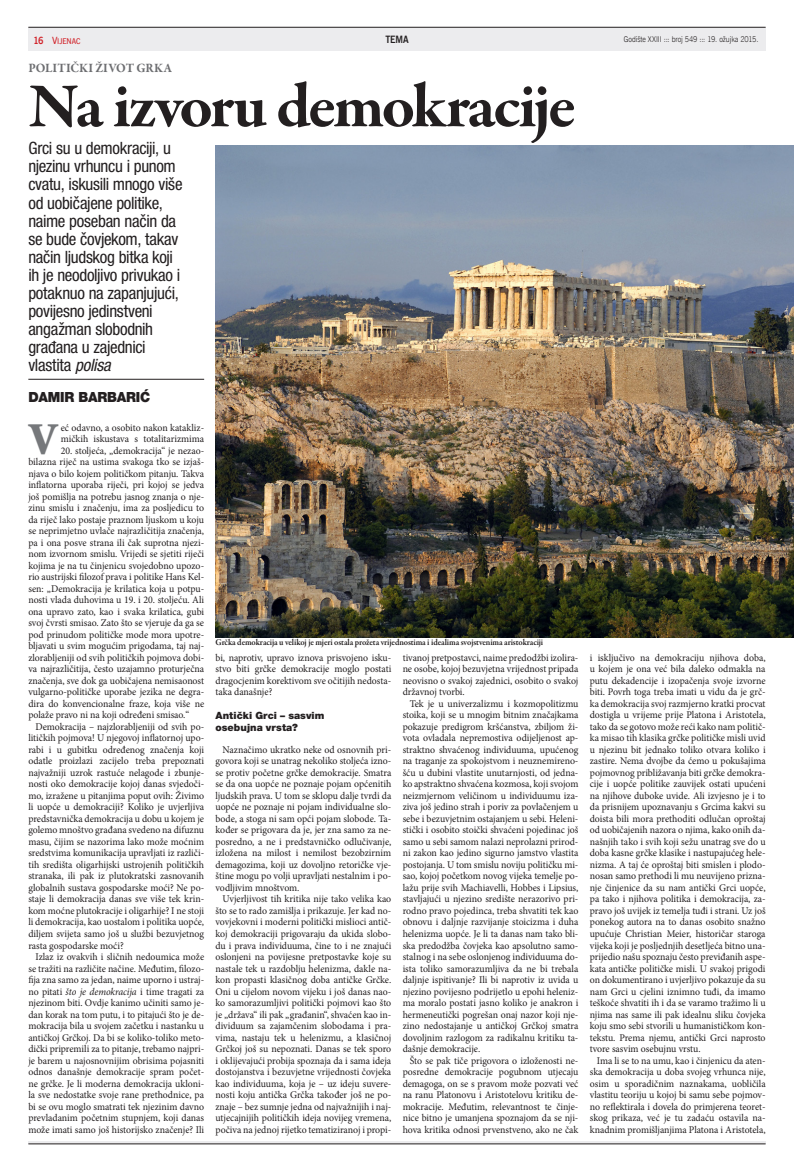
<style>
.page{position:relative;width:794px;height:1163px;background:#fff}
.page>*{position:absolute;margin:0;border:0;box-sizing:border-box;transform-origin:0 0}
.t1{font:700 64px "MH Garamond";letter-spacing:-.045em;color:#231f20}
.t2{font:900 45.6px "Minion Std";color:#76787b;scale:.96 1}
.t3{font:17px/18px "MH Helvetica Cn";letter-spacing:-.02em;color:#231f20}
.t4{font:800 14px "MH Helvetica Blk";letter-spacing:-.015em;color:#231f20;scale:.95 1}
.t5{font:700 13px "MH Garamond";color:#6c6d70;scale:.95 1}
.t6{font:10.2px/11.5px "Minion Pro";letter-spacing:-.005em;color:#231f20;text-align:justify;scale:.96 1}
.t7{font:800 10px/12px "MH Helvetica Blk";letter-spacing:.005em;color:#231f20}
.t8{font:700 10px "News Gothic BT";color:#231f20;scale:.9 1}
.t9{font:9px "MH Garamond Smbd";letter-spacing:-.015em;color:#231f20;scale:.95 1}
.t10{font:300 8px "News Gothic BT";letter-spacing:-.01em;color:#231f20;scale:.9 1}
.t11{font:600 8px "News Gothic BT";letter-spacing:-.01em;color:#d1232a;scale:.9 1}
.s1{font-weight:700;font-size:10px}
.s2{font-size:10px}
.s3{font-style:italic}
</style>
<div class="page">
<hr style="left:28px;top:1141px;width:737px;height:2px;background:#ececee">
<hr style="left:28px;top:1143px;width:737px;height:1px;background:#231f20">
<div style="left:28px;top:27px;width:737px;height:24px;background:#ececee"></div>
<hr style="left:28px;top:27px;width:737px;height:1px;background:#231f20">
<hr style="left:28px;top:379px;width:176px;height:1px;background:#231f20">
<img style="left:215px;top:146px;width:579px;height:491px">
<p class="t11" style="left:33px;top:36px;width:54px"><span class="s1">16</span> <span class="s2">V</span>IJENAC</p>
<p class="t8" style="left:385px;top:34px;width:27px">TEMA</p>
<p class="t10" style="left:623px;top:34px;width:151px">Godište XXIII ::: broj 549 ::: 19. ožujka 2015.</p>
<p class="t5" style="left:28px;top:60px;width:153px">Politički život Grka</p>
<h1 class="t1" style="left:28px;top:67px;width:549px">Na izvoru demokracije</h1>
<p class="t3" style="left:28px;top:139px;width:156px">Grci su u demokraciji, u njezinu vrhuncu i punom cvatu, iskusili mnogo više od uobičajene politike, naime poseban način da se bude čovjekom, takav način ljudskog bitka koji ih je neodoljivo privukao i potaknuo na zapanjujući, povijesno jedinstveni angažman slobodnih građana u zajednici vlastita <span class="s3">polisa</span></p>
<h3 class="t4" style="left:28px;top:389px;width:130px">Damir Barbarić</h3>
<h2 class="t2" style="left:28px;top:416px;width:33px">V</h2>
<p class="t6" style="left:61px;top:421px;width:151px">eć odavno, a osobito nakon katakliz&shy;mičkih iskustava s totalitarizmima</p>
<p class="t6" style="left:28px;top:444px;width:185px;text-indent:32px">20. stoljeća, „demokracija“ je nezao&shy;bilazna riječ na ustima svakoga tko se izjaš&shy;njava o bilo kojem političkom pitanju. Takva inflatorna uporaba riječi, pri kojoj se jedva još pomišlja na potrebu jasnog znanja o nje&shy;zinu smislu i značenju, ima za posljedicu to da riječ lako postaje praznom ljuskom u koju se neprimjetno uvlače najrazličitija značenja, pa i ona posve strana ili čak suprotna njezi&shy;nom izvornom smislu. Vrijedi se sjetiti riječi kojima je na tu činjenicu svojedobno upozo&shy;rio austrijski filozof prava i politike Hans Kel&shy;sen: „Demokracija je krilatica koja u potpu&shy;nosti vlada duhovima u 19. i 20. stoljeću. Ali ona upravo zato, kao i svaka krilatica, gubi svoj čvrsti smisao. Zato što se vjeruje da ga se pod prinudom političke mode mora upotre&shy;bljavati u svim mogućim prigodama, taj naj&shy;zlorabljeniji od svih političkih pojmova dobi&shy;va najrazličitija, često uzajamno proturječna značenja, sve dok ga uobičajena nemisaonost vulgarno-političke uporabe jezika ne degra&shy;dira do konvencionalne fraze, koja više ne polaže pravo ni na koji određeni smisao.“</p>
<p class="t6" style="left:28px;top:720px;width:185px;text-indent:7px">Demokracija – najzlorabljeniji od svih po&shy;litičkih pojmova! U njegovoj inflatornoj upo&shy;rabi i u gubitku određenog značenja koji odatle proizlazi zacijelo treba prepoznati najvažniji uzrok rastuće nelagode i zbunje&shy;nosti oko demokracije kojoj danas svjedoči&shy;mo, izražene u pitanjima poput ovih: Živimo li uopće u demokraciji? Koliko je uvjerljiva predstavnička demokracija u dobu u kojem je golemo mnoštvo građana svedeno na difuznu masu, čijim se nazorima lako može moćnim sredstvima komunikacija upravljati iz različi&shy;tih središta oligarhijski ustrojenih političkih stranaka, ili pak iz plutokratski zasnovanih globalnih sustava gospodarske moći? Ne po&shy;staje li demokracija danas sve više tek krin&shy;kom moćne plutokracije i oligarhije? I ne stoji li demokracija, kao uostalom i politika uopće, diljem svijeta samo još u službi bezuvjetnog rasta gospodarske moći?</p>
<p class="t6" style="left:28px;top:950px;width:185px;text-indent:7px">Izlaz iz ovakvih i sličnih nedoumica može se tražiti na različite načine. Međutim, filozo&shy;fija zna samo za jedan, naime uporno i ustraj&shy;no pitati <span class="s3">što je demokracija</span> i time tragati za njezinom biti. Ovdje kanimo učiniti samo je&shy;dan korak na tom putu, i to pitajući što je de&shy;mokracija bila u svojem začetku i nastanku u antičkoj Grčkoj. Da bi se koliko-toliko meto&shy;dički pripremili za to pitanje, trebamo najpri&shy;je barem u najosnovnijim obrisima pojasniti odnos današnje demokracije spram počet&shy;ne grčke. Je li moderna demokracija ukloni&shy;la sve nedostatke svoje rane prethodnice, pa bi se ovu moglo smatrati tek njezinim davno prevladanim početnim stupnjem, koji danas može imati samo još historijsko značenje? Ili</p>
<p class="t9" style="left:215px;top:636px;width:346px">Grčka demokracija u velikoj je mjeri ostala prožeta vrijednostima i idealima svojstvenima aristokraciji</p>
<p class="t6" style="left:403px;top:651px;width:185px">tivanoj pretpostavci, naime predodžbi izolira&shy;ne osobe, kojoj bezuvjetna vrijednost pripada neovisno o svakoj zajednici, osobito o svakoj državnoj tvorbi.</p>
<p class="t6" style="left:403px;top:697px;width:185px;text-indent:7px">Tek je u univerzalizmu i kozmopolitizmu stoika, koji se u mnogim bitnim značajkama pokazuje predigrom kršćanstva, zbiljom ži&shy;vota ovladala nepremostiva odijeljenost ap&shy;straktno shvaćenog individuuma, upućenog na traganje za spokojstvom i neuznemireno&shy;šću u dubini vlastite unutarnjosti, od jedna&shy;ko apstraktno shvaćena kozmosa, koji svojom neizmjernom veličinom u individuumu iza&shy;ziva još jedino strah i poriv za povlačenjem u sebe i bezuvjetnim ostajanjem u sebi. Heleni&shy;stički i osobito stoički shvaćeni pojedinac još samo u sebi samom nalazi neprolazni prirod&shy;ni zakon kao jedino sigurno jamstvo vlastita postojanja. U tom smislu noviju političku mi&shy;sao, kojoj početkom novog vijeka temelje po&shy;lažu prije svih Machiavelli, Hobbes i Lipsius, stavljajući u njezino središte nerazorivo pri&shy;rodno pravo pojedinca, treba shvatiti tek kao obnovu i daljnje razvijanje stoicizma i duha helenizma uopće. Je li ta danas nam tako bli&shy;ska predodžba čovjeka kao apsolutno samo&shy;stalnog i na sebe oslonjenog individuuma do&shy;ista toliko samorazumljiva da ne bi trebala daljnje ispitivanje? Ili bi naprotiv iz uvida u njezino povijesno podrijetlo u epohi heleniz&shy;ma moralo postati jasno koliko je anakron i hermeneutički pogrešan onaj nazor koji nje&shy;zino nedostajanje u antičkoj Grčkoj smatra dovoljnim razlogom za radikalnu kritiku ta&shy;dašnje demokracije.</p>
<p class="t6" style="left:403px;top:1054px;width:185px;text-indent:7px">Što se pak tiče prigovora o izloženosti ne&shy;posredne demokracije pogubnom utjecaju demagoga, on se s pravom može pozvati već na ranu Platonovu i Aristotelovu kritiku de&shy;mokracije. Međutim, relevantnost te činje&shy;nice bitno je umanjena spoznajom da se nji&shy;hova kritika odnosi prvenstveno, ako ne čak</p>
<p class="t6" style="left:215px;top:651px;width:185px">bi, naprotiv, upravo iznova prisvojeno isku&shy;stvo biti grčke demokracije moglo postati dragocjenim korektivom sve očitijih nedosta&shy;taka današnje?</p>
<p class="t7" style="left:215px;top:709px;width:110px">Antički Grci – sasvim osebujna vrsta?</p>
<p class="t6" style="left:215px;top:743px;width:185px;text-indent:7px">Naznačimo ukratko neke od osnovnih pri&shy;govora koji se unatrag nekoliko stoljeća izno&shy;se protiv početne grčke demokracije. Smatra se da ona uopće ne poznaje pojam općenitih ljudskih prava. U tom se sklopu dalje tvrdi da uopće ne poznaje ni pojam individualne slo&shy;bode, a stoga ni sam opći pojam slobode. Ta&shy;kođer se prigovara da je, jer zna samo za ne&shy;posredno, a ne i predstavničko odlučivanje, izložena na milost i nemilost bezobzirnim demagozima, koji uz dovoljno retoričke vje&shy;štine mogu po volji upravljati nestalnim i po&shy;vodljivim mnoštvom.</p>
<p class="t6" style="left:215px;top:893px;width:185px;text-indent:7px">Uvjerljivost tih kritika nije tako velika kao što se to rado zamišlja i prikazuje. Jer kad no&shy;vovjekovni i moderni politički mislioci antič&shy;koj demokraciji prigovaraju da ukida slobo&shy;du i prava individuuma, čine to i ne znajući oslonjeni na povijesne pretpostavke koje su nastale tek u razdoblju helenizma, dakle na&shy;kon propasti klasičnog doba antičke Grčke.<br>Oni u cijelom novom vijeku i još danas nao&shy;ko samorazumljivi politički pojmovi kao što je „država“ ili pak „građanin“, shvaćen kao in&shy;dividuum sa zajamčenim slobodama i pra&shy;vima, nastaju tek u helenizmu, a klasičnoj Grčkoj još su nepoznati. Danas se tek sporo i oklijevajući probija spoznaja da i sama ideja dostojanstva i bezuvjetne vrijednosti čovjeka kao individuuma, koja je – uz ideju suvere&shy;nosti koju antička Grčka također još ne po&shy;znaje – bez sumnje jedna od najvažnijih i naj&shy;utjecajnijih političkih ideja novijeg vremena, počiva na jednoj rijetko tematiziranoj i propi-</p>
<p class="t6" style="left:590px;top:651px;width:185px">i isključivo na demokraciju njihova doba, u kojem je ona već bila daleko odmakla na putu dekadencije i izopačenja svoje izvorne biti. Povrh toga treba imati u vidu da je grč&shy;ka demokracija svoj razmjerno kratki procvat dostigla u vrijeme prije Platona i Aristotela, tako da se gotovo može reći kako nam politič&shy;ka misao tih klasika grčke političke misli uvid u njezinu bit jednako toliko otvara koliko i zastire. Nema dvojbe da ćemo u pokušajima pojmovnog približavanja biti grčke demokra&shy;cije i uopće politike zauvijek ostati upućeni na njihove duboke uvide. Ali izvjesno je i to da prisnijem upoznavanju s Grcima kakvi su doista bili mora prethoditi odlučan oproštaj od uobičajenih nazora o njima, kako onih da&shy;našnjih tako i svih koji sežu unatrag sve do u doba kasne grčke klasike i nastupajućeg hele&shy;nizma. A taj će oproštaj biti smislen i plodo&shy;nosan samo prethodi li mu neuvijeno prizna&shy;nje činjenice da su nam antički Grci uopće, pa tako i njihova politika i demokracija, za&shy;pravo još uvijek iz temelja tuđi i strani. Uz još ponekog autora na to danas osobito snažno upućuje Christian Meier, historičar staroga vijeka koji je posljednjih desetljeća bitno una&shy;prijedio našu spoznaju često previđanih aspe&shy;kata antičke političke misli. U svakoj prigodi on dokumentirano i uvjerljivo pokazuje da su nam Grci u cjelini iznimno tuđi, da imamo teškoće shvatiti ih i da se varamo tražimo li u njima nas same ili pak idealnu sliku čovjeka koju smo sebi stvorili u humanističkom kon&shy;tekstu. Prema njemu, antički Grci naprosto tvore sasvim osebujnu vrstu.</p>
<p class="t6" style="left:590px;top:1054px;width:185px;text-indent:7px">Ima li se to na umu, kao i činjenicu da aten&shy;ska demokracija u doba svojeg vrhunca nije, osim u sporadičnim naznakama, uobličila vlastitu teoriju u kojoj bi samu sebe pojmov&shy;no reflektirala i dovela do primjerena teoret&shy;skog prikaza, već je tu zadaću ostavila na&shy;knadnim promišljanjima Platona i Aristotela,</p>
</div>
